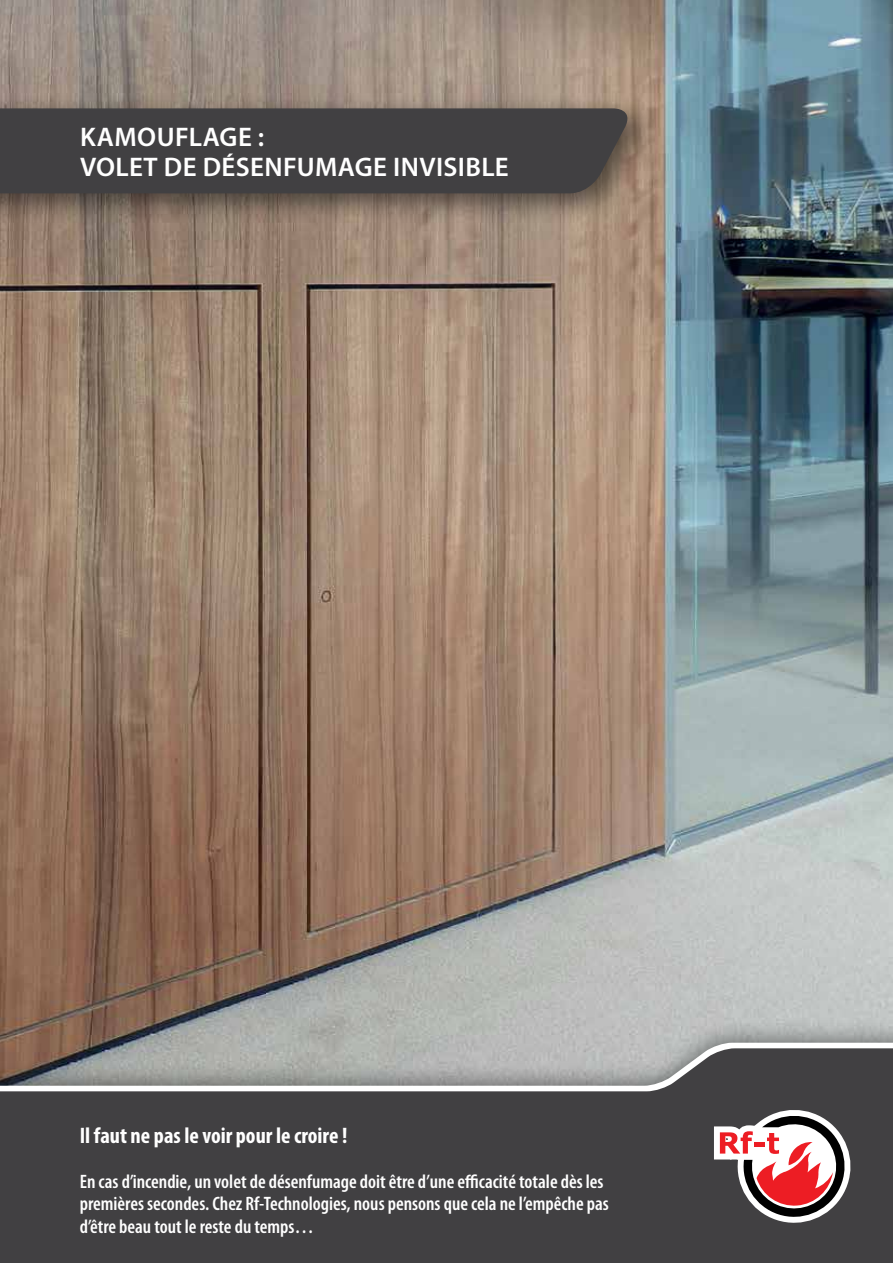
<style>
.page{position:relative;width:893px;height:1263px;background:#fff}
.page>*{position:absolute;margin:0;border:0;box-sizing:border-box;transform-origin:0 0}
.t1{font:600 27px/30px "Myriad Pro";letter-spacing:.015em;color:#fff}
.t2{font:700 condensed 22.5px "Myriad Pro";color:#fff}
.t3{font:600 condensed 19.5px/22.5px "Myriad Pro";color:#fff}
</style>
<div class="page">
<img style="left:0;top:0;width:893px;height:1019px">
<div style="left:0;top:94px;width:659px;height:132px;background:#000;opacity:.5"></div>
<div style="left:0;top:108px;width:635px;height:85px;background:#414042"></div>
<div style="left:0;top:1019px;width:893px;height:244px;background:#000;opacity:.5"></div>
<svg style="left:0;top:1043px;width:893px;height:5px"></svg>
<svg style="left:0;top:1048px;width:893px;height:215px;background:#535253"></svg>
<svg style="left:714px;top:1110px;width:136px;height:113px"></svg>
<h1 class="t1" style="left:80px;top:121px;width:430px">KAMOUFLAGE :<br>VOLET DE DÉSENFUMAGE INVISIBLE</h1>
<p class="t2" style="left:80px;top:1121px;width:269px">Il faut ne pas le voir pour le croire !</p>
<p class="t3" style="left:80px;top:1170px;width:531px">En cas d’incendie, un volet de désenfumage doit être d’une efficacité totale dès les premières secondes. Chez Rf-Technologies, nous pensons que cela ne l’empêche pas d’être beau tout le reste du temps…</p>
</div>
